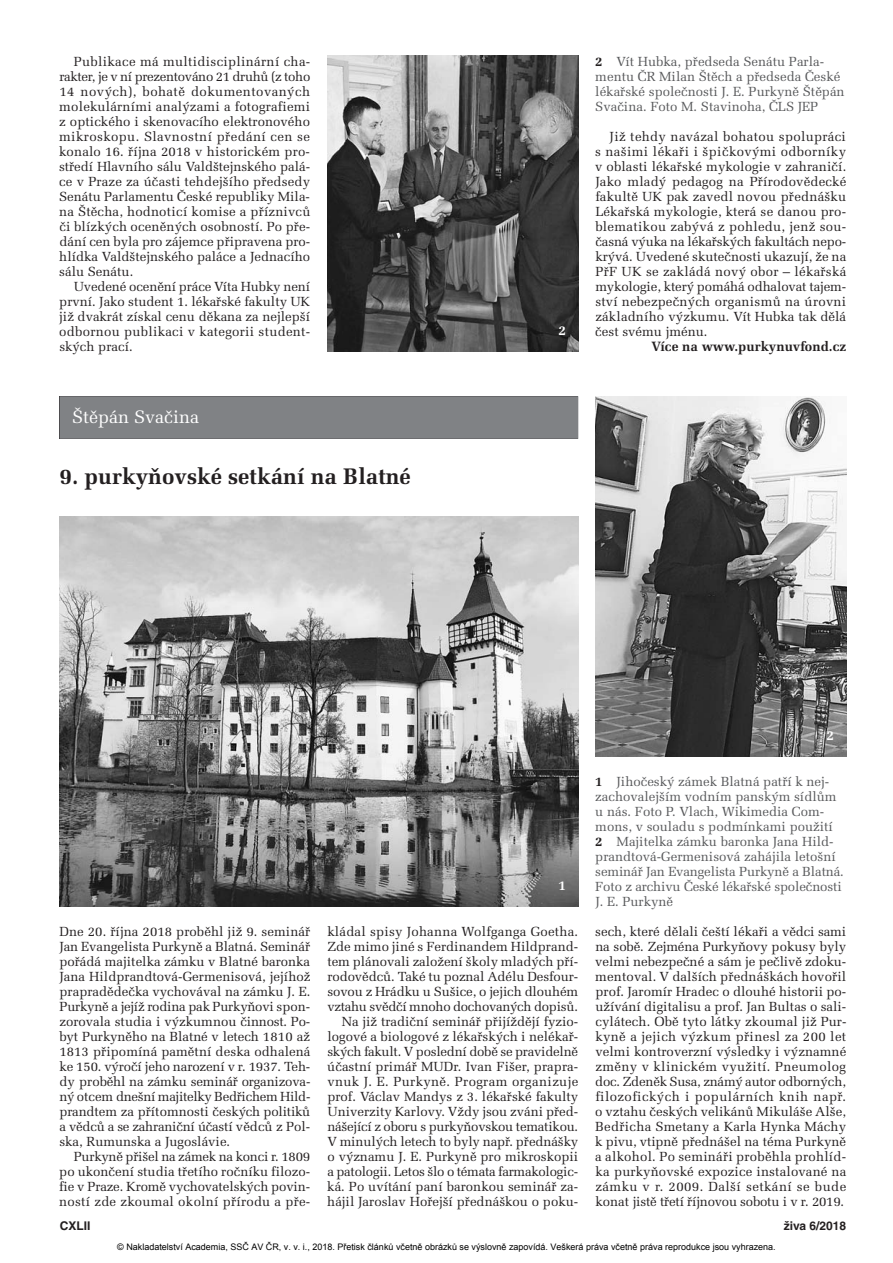
<style>
.page{position:relative;width:893px;height:1263px;background:#fff}
.page>*{position:absolute;margin:0;border:0;box-sizing:border-box;transform-origin:0 0}
.t1{font:700 22.5px "Melior CE";color:#231f20}
.t2{font:18px "Melior CE";color:#fff}
.t3{font:700 13.5px "Melior CE";color:#231f20}
.t4{font:700 13.5px "Melior CE";color:#fff}
.t5{font:13.2px/15px "Melior CE";color:#231f20;text-align:justify}
.t6{font:13.2px/15px "Melior CE";color:#57585a}
.t7{font:700 12px "Helvetica CE";color:#231f20}
.t8{font:9px "Arial";color:#000}
.s1{font-weight:700;color:#231f20}
</style>
<div class="page">
<div style="left:60px;top:396px;width:518px;height:43px;background:#808285"></div>
<img style="left:595px;top:396px;width:251px;height:360px">
<img style="left:327px;top:55px;width:251px;height:296px">
<img style="left:60px;top:516px;width:518px;height:390px">
<p class="t5" style="left:59px;top:56px;width:253px;text-indent:15px">Publikace má multidisciplinární cha&shy;rakter, je v ní prezentováno 21 druhů (z toho 14 nových), bohatě dokumentovaných molekulárními analýzami a fotografiemi z optického i skenovacího elektronového mikroskopu. Slavnostní předání cen se konalo 16. října 2018 v historickém pro&shy;středí Hlavního sálu Valdštejnského palá&shy;ce v Praze za účasti tehdejšího předsedy Senátu Parlamentu České republiky Mila&shy;na Štěcha, hodnoticí komise a příznivců či blízkých oceněných osobností. Po pře&shy;dání cen byla pro zájemce připravena pro&shy;hlídka Valdštejnského paláce a Jednacího sálu Senátu.</p>
<p class="t5" style="left:59px;top:281px;width:253px;text-indent:14px">Uvedené ocenění práce Víta Hubky není první. Jako student 1. lékařské fakulty UK již dvakrát získal cenu děkana za nejlepší odbornou publikaci v kategorii student&shy;ských prací.</p>
<h2 class="t2" style="left:72px;top:411px;width:128px">Štěpán Svačina</h2>
<h1 class="t1" style="left:60px;top:468px;width:353px">9. purkyňovské setkání na Blatné</h1>
<p class="t4" style="left:559px;top:326px;width:9px">2</p>
<p class="t6" style="left:595px;top:56px;width:251px"><span class="s1">2</span> Vít Hubka, předseda Senátu Parla&shy;mentu ČR Milan Štěch a předseda České lékařské společnosti J. E. Purkyně Štěpán Svačina. Foto M. Stavinoha, ČLS JEP</p>
<p class="t5" style="left:595px;top:131px;width:253px;text-indent:15px">Již tehdy navázal bohatou spolupráci s našimi lékaři i špičkovými odborníky v oblasti lékařské mykologie v zahraničí.<br>Jako mladý pedagog na Přírodovědecké fakultě UK pak zavedl novou přednášku Lékařská mykologie, která se danou pro&shy;blematikou zabývá z pohledu, jenž sou&shy;časná výuka na lékařských fakultách nepo&shy;krývá. Uvedené skutečnosti ukazují, že na PřF UK se zakládá nový obor – lékařská mykologie, který pomáhá odhalovat tajem&shy;ství nebezpečných organismů na úrovni základního výzkumu. Vít Hubka tak dělá čest svému jménu.</p>
<p class="t3" style="left:651px;top:342px;width:196px">Více na www.purkynuvfond.cz</p>
<p class="t4" style="left:559px;top:881px;width:9px">1</p>
<p class="t4" style="left:826px;top:731px;width:9px">2</p>
<p class="t6" style="left:595px;top:776px;width:250px"><span class="s1">1</span> Jihočeský zámek Blatná patří k nej - zachovalejším vodním panským sídlům u nás. Foto P. Vlach, Wikimedia Com&shy;mons, v souladu s podmínkami použití<br><span class="s1">2</span> Majitelka zámku baronka Jana Hild&shy;prandtová-Germenisová zahájila letošní seminář Jan Evangelista Purkyně a Blatná.<br>Foto z archivu České lékařské společnosti J. E. Purkyně</p>
<p class="t5" style="left:59px;top:926px;width:253px">Dne 20. října 2018 proběhl již 9. seminář Jan Evangelista Purkyně a Blatná. Seminář pořádá majitelka zámku v Blatné baronka Jana Hildprandtová-Germenisová, jejíhož prapradědečka vychovával na zámku J. E.<br>Purkyně a jejíž rodina pak Purkyňovi spon&shy;zorovala studia i výzkumnou činnost. Po - byt Purkyněho na Blatné v letech 1810 až 1813 připomíná pamětní deska odhalená ke 150. výročí jeho narození v r. 1937. Teh&shy;dy proběhl na zámku seminář organizova&shy;ný otcem dnešní majitelky Bedřichem Hild&shy;prandtem za přítomnosti českých politiků a vědců a se zahraniční účastí vědců z Pol&shy;ska, Rumunska a Jugoslávie.</p>
<p class="t5" style="left:59px;top:1151px;width:253px;text-indent:15px">Purkyně přišel na zámek na konci r. 1809 po ukončení studia třetího ročníku filozo - fie v Praze. Kromě vychovatelských povin&shy;ností zde zkoumal okolní přírodu a pře-</p>
<p class="t5" style="left:327px;top:926px;width:253px;text-align:right">kládal spisy Johanna Wolfganga Goetha.<br>Zde mimo jiné s Ferdinandem Hildprand&shy;tem plánovali založení školy mladých pří&shy;rodovědců. Také tu poznal Adélu Desfour - sovou z Hrádku u Sušice, o jejich dlouhém vztahu svědčí mnoho dochovaných dopisů.<br>Na již tradiční seminář přijíždějí fyzio&shy;logové a biologové z lékařských i nelékař&shy;ských fakult. V poslední době se pravidelně účastní primář MUDr. Ivan Fišer, prapra&shy;vnuk J. E. Purkyně. Program organizuje prof. Václav Mandys z 3. lékařské fakulty Univerzity Karlovy. Vždy jsou zváni před&shy;nášející z oboru s purkyňovskou tematikou.<br>V minulých letech to byly např. přednášky o významu J. E. Purkyně pro mikroskopii a patologii. Letos šlo o témata farmakologic - ká. Po uvítání paní baronkou seminář za - hájil Jaroslav Hořejší přednáškou o poku-</p>
<p class="t5" style="left:595px;top:926px;width:253px">sech, které dělali čeští lékaři a vědci sami na sobě. Zejména Purkyňovy pokusy byly velmi nebezpečné a sám je pečlivě zdoku&shy;mentoval. V dalších přednáškách hovořil prof. Jaromír Hradec o dlouhé historii po - užívání digitalisu a prof. Jan Bultas o sali&shy;cylátech. Obě tyto látky zkoumal již Pur&shy;kyně a jejich výzkum přinesl za 200 let velmi kontroverzní výsledky i významné změny v klinickém využití. Pneumolog doc. Zdeněk Susa, známý autor odborných, filozofických i populárních knih např. o vztahu českých velikánů Mikuláše Alše, Bedřicha Smetany a Karla Hynka Máchy k pivu, vtipně přednášel na téma Purkyně a alkohol. Po semináři proběhla prohlíd&shy;ka purkyňovské expozice instalované na zámku v r. 2009. Další setkání se bude konat jistě třetí říjnovou sobotu i v r. 2019.</p>
<p class="t7" style="left:60px;top:1221px;width:32px">CXLII</p>
<p class="t7" style="left:784px;top:1221px;width:64px">živa 6/2018</p>
<p class="t8" style="left:117px;top:1241px;width:660px">© Nakladatelství Academia, SSČ AV ČR, v. v. i., 2018. Přetisk článků včetně obrázků se výslovně zapovídá. Veškerá práva včetně práva reprodukce jsou vyhrazena.</p>
</div>
